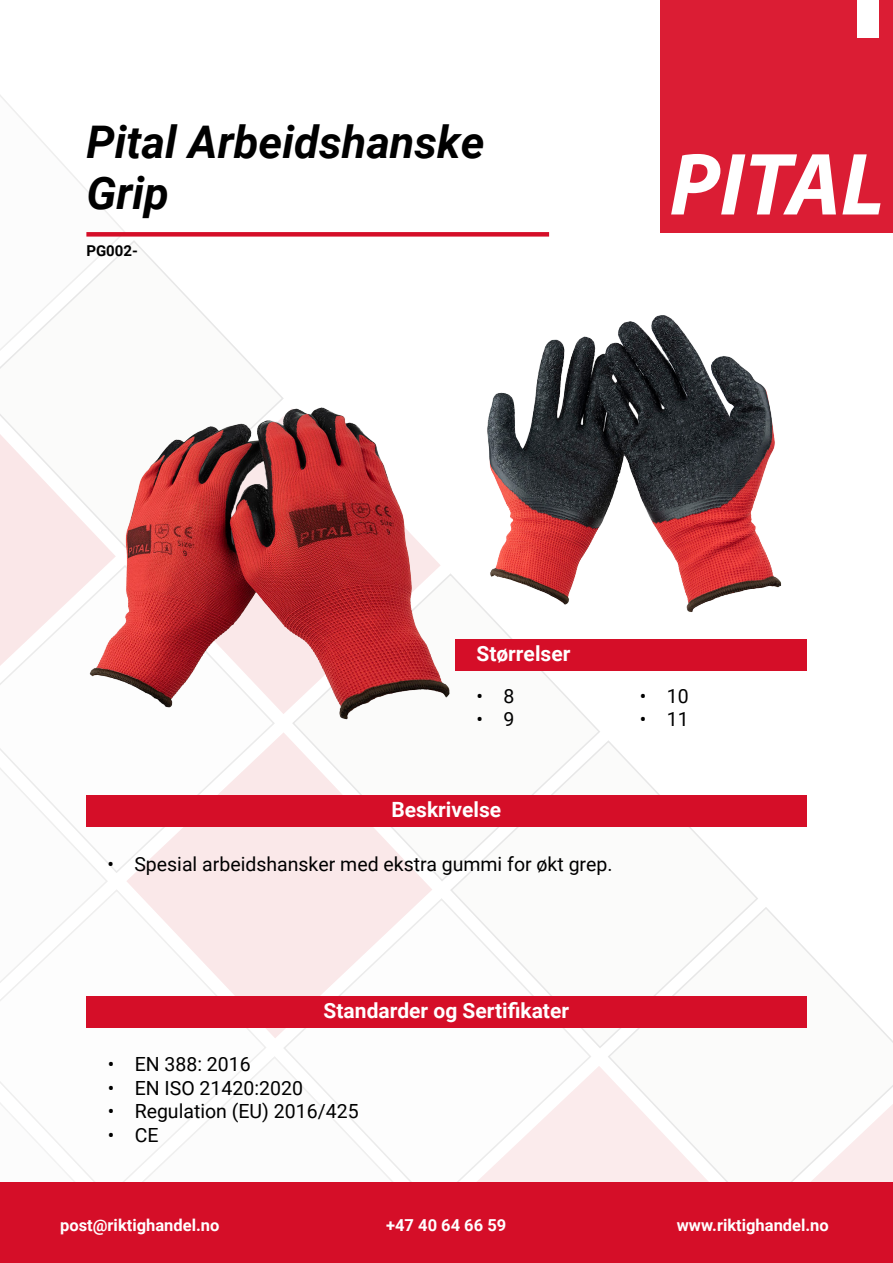
<style>
.page{position:relative;width:893px;height:1263px;background:#fff}
.page>*{position:absolute;margin:0;border:0;box-sizing:border-box;transform-origin:0 0}
.t1{font:italic 700 89.1px "Myriad Pro";color:#fff}
.t2{font:italic 700 45px "Roboto";color:#000}
.t3{font:700 21px "Roboto";color:#fff}
.t4{font:19.5px "Roboto";color:#000}
.t5{font:700 16.5px "Roboto";color:#fff}
.t6{font:700 15px "Roboto";color:#000}
</style>
<div class="page">
<svg style="left:0;top:241px;width:259px;height:179px"></svg>
<svg style="left:450px;top:740px;width:308px;height:308px"></svg>
<svg style="left:432px;top:627px;width:168px;height:254px"></svg>
<svg style="left:0;top:420px;width:86px;height:145px"></svg>
<svg style="left:0;top:565px;width:126px;height:308px"></svg>
<svg style="left:0;top:752px;width:108px;height:137px"></svg>
<svg style="left:126px;top:742px;width:306px;height:296px;fill:#fae8e9"></svg>
<svg style="left:283px;top:898px;width:308px;height:168px"></svg>
<svg style="left:267px;top:1056px;width:157px;height:126px"></svg>
<svg style="left:0;top:889px;width:267px;height:270px"></svg>
<svg style="left:608px;top:907px;width:285px;height:159px"></svg>
<svg style="left:457px;top:1066px;width:249px;height:116px"></svg>
<svg style="left:706px;top:1085px;width:187px;height:97px"></svg>
<svg style="left:0;top:1087px;width:168px;height:95px"></svg>
<svg style="left:0;top:95px;width:126px;height:269px"></svg>
<div style="left:0;top:1182px;width:893px;height:81px;background:#d50e28"></div>
<div style="left:660px;top:0;width:233px;height:233px;background:#db1d34"></div>
<div style="left:857px;top:0;width:22px;height:38px;background:#fff"></div>
<div style="left:86px;top:232px;width:463px;height:5px;background:#d50e28"></div>
<div style="left:86px;top:996px;width:721px;height:31px;background:#d50e28"></div>
<div style="left:86px;top:795px;width:721px;height:32px;background:#d50e28"></div>
<div style="left:455px;top:639px;width:351px;height:32px;background:#d50e28"></div>
<img style="left:455px;top:315px;width:327px;height:312px">
<img style="left:86px;top:373px;width:369px;height:369px">
<p class="t2" style="left:86px;top:110px;width:400px">Pital Arbeidshanske</p>
<p class="t2" style="left:86px;top:161px;width:84px">Grip</p>
<p class="t6" style="left:86px;top:240px;width:53px">PG002-</p>
<h1 class="t1" style="left:669px;top:127px;width:216px">PITAL</h1>
<p class="t3" style="left:476px;top:638px;width:95px">Størrelser</p>
<p class="t4" style="left:476px;top:682px;width:39px">• 8</p>
<p class="t4" style="left:476px;top:705px;width:39px">• 9</p>
<p class="t4" style="left:640px;top:682px;width:50px">• 10</p>
<p class="t4" style="left:640px;top:705px;width:50px">• 11</p>
<p class="t3" style="left:391px;top:795px;width:111px">Beskrivelse</p>
<p class="t4" style="left:107px;top:850px;width:507px">• Spesial arbeidshansker med ekstra gummi for økt grep.</p>
<p class="t3" style="left:324px;top:995px;width:247px">Standarder og Sertifikater</p>
<p class="t4" style="left:108px;top:1051px;width:145px">• EN 388: 2016</p>
<p class="t4" style="left:108px;top:1074px;width:197px">• EN ISO 21420:2020</p>
<p class="t4" style="left:108px;top:1098px;width:252px">• Regulation (EU) 2016/425</p>
<p class="t4" style="left:108px;top:1121px;width:52px">• CE</p>
<p class="t5" style="left:60px;top:1214px;width:161px">post@riktighandel.no</p>
<p class="t5" style="left:386px;top:1214px;width:122px">+47 40 64 66 59</p>
<p class="t5" style="left:677px;top:1214px;width:154px">www.riktighandel.no</p>
</div>
